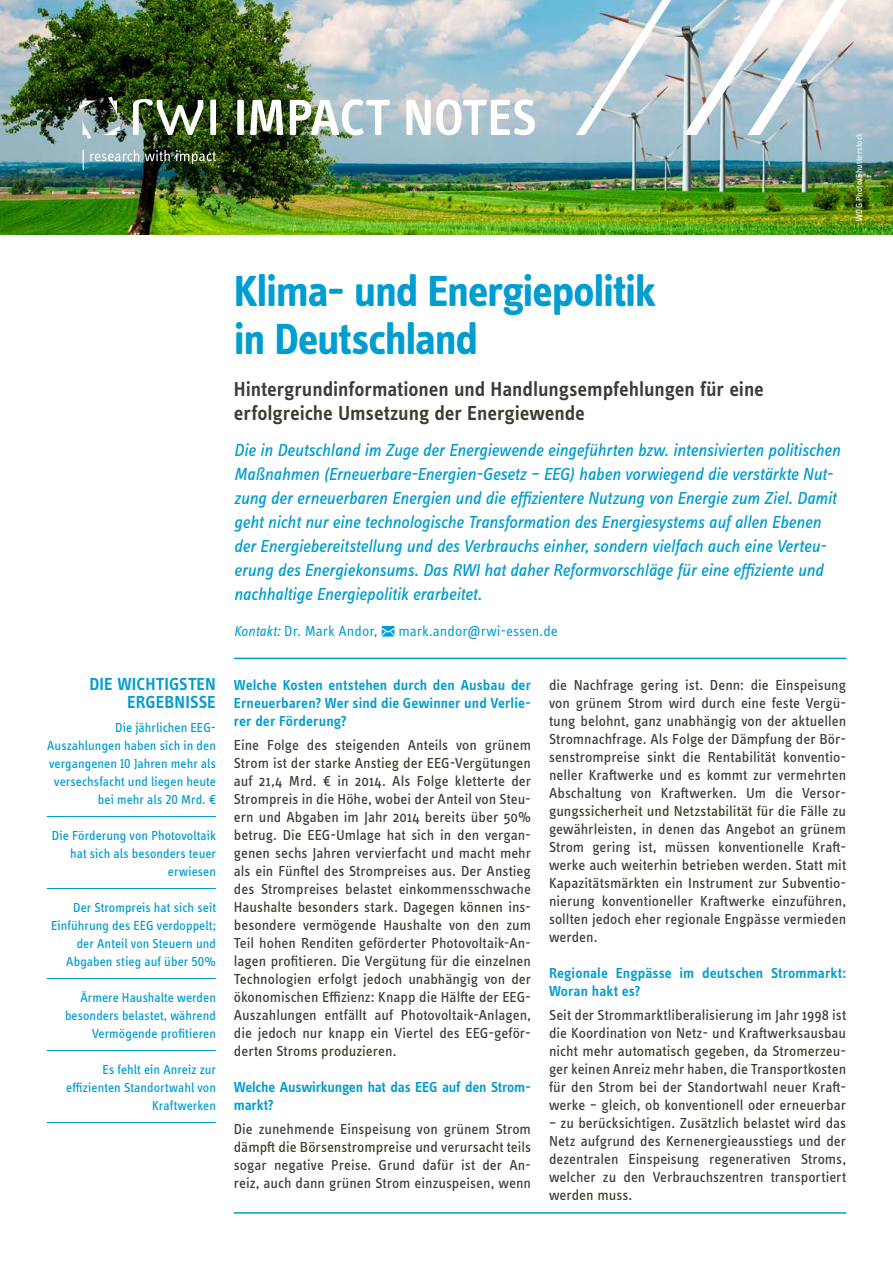
<style>
.page{position:relative;width:893px;height:1263px;background:#fff}
.page>*{position:absolute;margin:0;border:0;box-sizing:border-box;transform-origin:0 0}
.t1{font:600 52.5px "Info OT Text";letter-spacing:-.005em;color:#fff}
.t2{font:700 45px/48px "Info OT Text";letter-spacing:-.03em;color:#009dd0}
.t3{font:600 21px/24px "Info OT Text";letter-spacing:-.005em;color:#3e3d35}
.t4{font:italic 18px/24px "Info OT Text";letter-spacing:-.01em;color:#009dd0}
.t5{font:600 18px/18px "Info OT Text";letter-spacing:.005em;color:#009dd0;text-align:right}
.t6{font:15px/18px "Info OT Text";color:#3e3d35;text-align:justify}
.t7{font:600 15px/18px "Info OT Text";color:#009dd0}
.t8{font:15px "Info OT Text";letter-spacing:.005em;color:#009dd0}
.t9{font:13.5px/18px "Info OT Disp";letter-spacing:.005em;color:#009dd0;text-align:right}
.t10{font:9px "Info OT Disp";letter-spacing:.02em;color:#f6f6f6}
.s1{font-style:italic}
</style>
<div class="page">
<img style="left:0;top:0;width:893px;height:234px">
<hr style="left:47px;top:816px;width:169px;height:1px;background:#009dd0">
<hr style="left:47px;top:888px;width:169px;height:1px;background:#009dd0">
<hr style="left:47px;top:978px;width:169px;height:1px;background:#009dd0">
<hr style="left:47px;top:1050px;width:169px;height:1px;background:#009dd0">
<hr style="left:47px;top:1122px;width:169px;height:1px;background:#009dd0">
<hr style="left:234px;top:658px;width:612px;height:1px;background:#009dd0">
<hr style="left:234px;top:1212px;width:612px;height:2px;background:#009dd0">
<svg style="left:79px;top:101px;width:18px;height:8px"></svg>
<svg style="left:83px;top:120px;width:8px;height:19px"></svg>
<svg style="left:108px;top:97px;width:9px;height:18px"></svg>
<svg style="left:102px;top:126px;width:19px;height:9px"></svg>
<div style="left:210px;top:100px;width:6px;height:35px;background:#fff"></div>
<img style="left:133px;top:99px;width:70px;height:36px">
<img style="left:83px;top:150px;width:133px;height:20px">
<svg style="left:576px;top:0;width:95px;height:135px;background:#b5cbd5"></svg>
<svg style="left:684px;top:0;width:163px;height:135px;background:#c1cfd5"></svg>
<h1 class="t1" style="left:234px;top:85px;width:305px">IMPACT NOTES</h1>
<p class="t10" style="left:854px;top:221px;width:89px;rotate:-90deg">WDG Photo/Shutterstock</p>
<p class="t5" style="left:89px;top:675px;width:128px">DIE WICHTIGSTEN<br>ERGEBNISSE</p>
<p class="t9" style="left:47px;top:718px;width:170px">Die jährlichen EEG-<br>Auszahlungen haben sich in den vergangenen 10 Jahren mehr als versechsfacht und liegen heute bei mehr als 20 Mrd. €</p>
<p class="t9" style="left:52px;top:826px;width:166px">Die Förderung von Photovoltaik hat sich als besonders teuer erwiesen</p>
<p class="t9" style="left:51px;top:898px;width:166px">Der Strompreis hat sich seit<br>Einführung des EEG verdoppelt; der Anteil von Steuern und<br>Abgaben stieg auf über 50%</p>
<p class="t9" style="left:65px;top:988px;width:152px">Ärmere Haushalte werden besonders belastet, während<br>Vermögende profitieren</p>
<p class="t9" style="left:66px;top:1060px;width:151px">Es fehlt ein Anreiz zur effizienten Standortwahl von<br>Kraftwerken</p>
<h2 class="t2" style="left:234px;top:266px;width:424px">Klima- und Energiepolitik in Deutschland</h2>
<h3 class="t3" style="left:234px;top:377px;width:532px">Hintergrundinformationen und Handlungsempfehlungen für eine erfolgreiche Umsetzung der Energiewende</h3>
<p class="t4" style="left:234px;top:438px;width:608px">Die in Deutschland im Zuge der Energiewende eingeführten bzw. intensivierten politischen Maßnahmen (Erneuerbare-Energien-Gesetz – EEG) haben vorwiegend die verstärkte Nut&shy;zung der erneuerbaren Energien und die effizientere Nutzung von Energie zum Ziel. Damit geht nicht nur eine technologische Transformation des Energiesystems auf allen Ebenen der Energiebereitstellung und des Verbrauchs einher, sondern vielfach auch eine Verteu&shy;erung des Energiekonsums. Das RWI hat daher Reformvorschläge für eine effiziente und nachhaltige Energiepolitik erarbeitet.</p>
<p class="t8" style="left:234px;top:622px;width:145px"><span class="s1">Kontakt:</span> Dr. Mark Andor,</p>
<p class="t8" style="left:398px;top:622px;width:161px">mark.andor@rwi-essen.de</p>
<p class="t7" style="left:234px;top:676px;width:299px;text-align:justify">Welche Kosten entstehen durch den Ausbau der Erneuerbaren? Wer sind die Gewinner und Verlie&shy;rer der Förderung?</p>
<p class="t6" style="left:234px;top:736px;width:299px">Eine Folge des steigenden Anteils von grünem Strom ist der starke Anstieg der EEG-Vergütungen auf 21,4 Mrd. € in 2014. Als Folge kletterte der Strompreis in die Höhe, wobei der Anteil von Steu&shy;ern und Abgaben im Jahr 2014 bereits über 50% betrug. Die EEG-Umlage hat sich in den vergan&shy;genen sechs Jahren vervierfacht und macht mehr als ein Fünftel des Strompreises aus. Der Anstieg des Strompreises belastet einkommensschwache Haushalte besonders stark. Dagegen können ins&shy;besondere vermögende Haushalte von den zum Teil hohen Renditen geförderter Photovoltaik-An&shy;lagen profitieren. Die Vergütung für die einzelnen Technologien erfolgt jedoch unabhängig von der ökonomischen Effizienz: Knapp die Hälfte der EEG-Auszahlungen entfällt auf Photovoltaik-Anlagen, die jedoch nur knapp ein Viertel des EEG-geför&shy;derten Stroms produzieren.</p>
<p class="t7" style="left:234px;top:1078px;width:299px">Welche Auswirkungen hat das EEG auf den Strom&shy;markt?</p>
<p class="t6" style="left:234px;top:1120px;width:299px">Die zunehmende Einspeisung von grünem Strom dämpft die Börsenstrompreise und verursacht teils sogar negative Preise. Grund dafür ist der An&shy;reiz, auch dann grünen Strom einzuspeisen, wenn</p>
<p class="t6" style="left:549px;top:676px;width:299px">die Nachfrage gering ist. Denn: die Einspeisung von grünem Strom wird durch eine feste Vergü&shy;tung belohnt, ganz unabhängig von der aktuellen Stromnachfrage. Als Folge der Dämpfung der Bör&shy;senstrompreise sinkt die Rentabilität konventio&shy;neller Kraftwerke und es kommt zur vermehrten Abschaltung von Kraftwerken. Um die Versor&shy;gungssicherheit und Netzstabilität für die Fälle zu gewährleisten, in denen das Angebot an grünem Strom gering ist, müssen konventionelle Kraft&shy;werke auch weiterhin betrieben werden. Statt mit Kapazitätsmärkten ein Instrument zur Subventio&shy;nierung konventioneller Kraftwerke einzuführen, sollten jedoch eher regionale Engpässe vermieden werden.</p>
<p class="t7" style="left:549px;top:964px;width:299px">Regionale Engpässe im deutschen Strommarkt:<br>Woran hakt es?</p>
<p class="t6" style="left:549px;top:1006px;width:299px">Seit der Strommarktliberalisierung im Jahr 1998 ist die Koordination von Netz- und Kraftwerksausbau nicht mehr automatisch gegeben, da Stromerzeu&shy;ger keinen Anreiz mehr haben, die Transportkosten für den Strom bei der Standortwahl neuer Kraft&shy;werke – gleich, ob konventionell oder erneuerbar</p>
<p class="t6" style="left:549px;top:1114px;width:299px">– zu berücksichtigen. Zusätzlich belastet wird das Netz aufgrund des Kernenergieausstiegs und der dezentralen Einspeisung regenerativen Stroms, welcher zu den Verbrauchszentren transportiert werden muss.</p>
</div>
